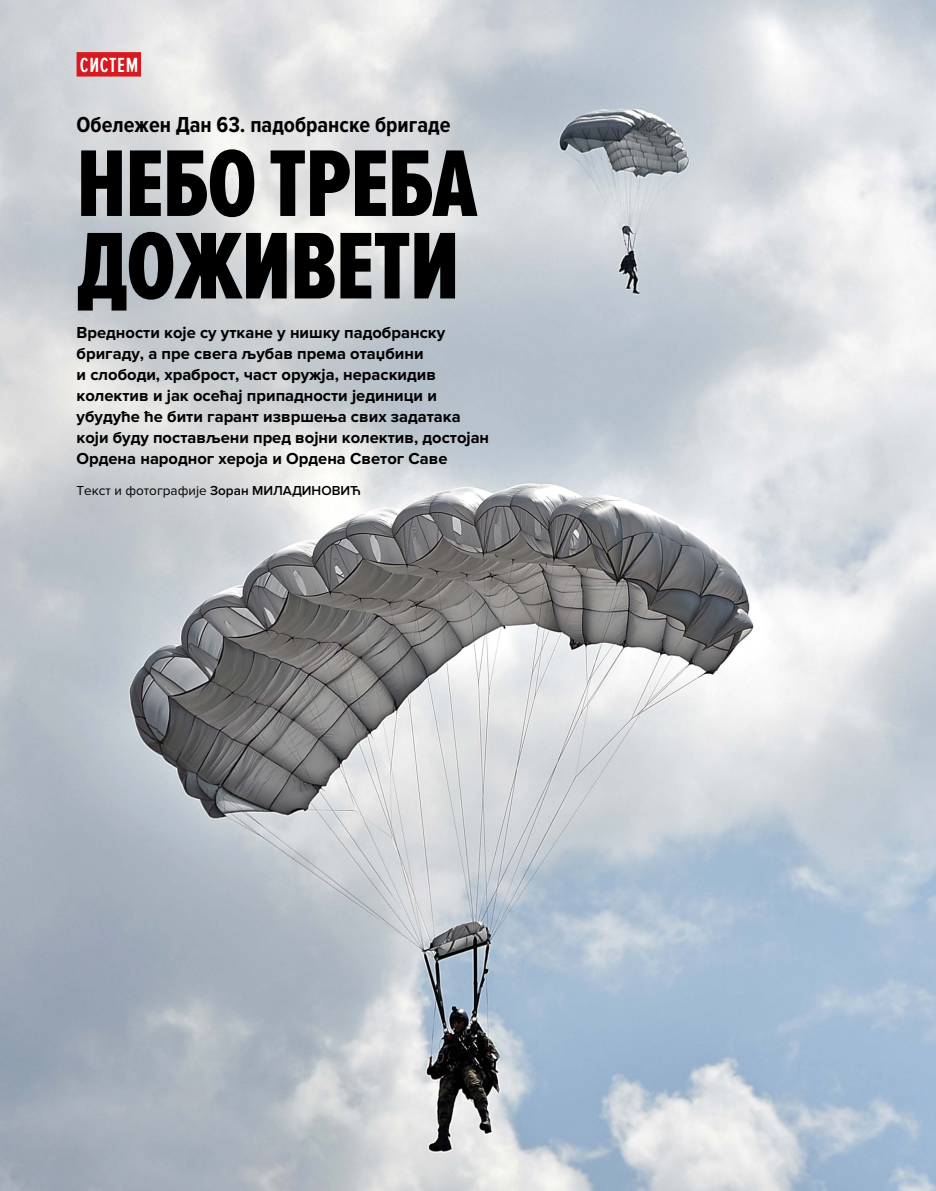
<style>
.page{position:relative;width:936px;height:1191px;background:#fff}
.page>*{position:absolute;margin:0;border:0;box-sizing:border-box;transform-origin:0 0}
.t1{font:98.25px/82.5px "Proxima Nova Ex Cn Extrabld";letter-spacing:-.01em;color:#000}
.t2{font:700 22.5px "Proxima Nova Cond";color:#000}
.t3{font:600 21.3px "Proxima Nova Ex Cn";letter-spacing:.03em;color:#fff}
.t4{font:700 16.5px/21px "Proxima Nova";color:#000}
.t5{font:13.5px "Proxima Nova";color:#000}
.s1{font-weight:600}
</style>
<div class="page">
<img style="left:0;top:0;width:935px;height:1191px">
<div style="left:77px;top:52px;width:64px;height:25px;background:#d71920"></div>
<p class="t3" style="left:80px;top:53px;width:60px">СИСТЕМ</p>
<h2 class="t2" style="left:77px;top:112px;width:375px">Обележен Дан 63. падобранске бригаде</h2>
<h1 class="t1" style="left:77px;top:145px;width:402px">НЕБО ТРЕБА<br>ДОЖИВЕТИ</h1>
<p class="t4" style="left:77px;top:323px;width:414px">Вредности које су уткане у нишку падобранску бригаду, а пре свега љубав према отаџбини<br>и слободи, храброст, част оружја, нераскидив колектив и јак осећај припадности јединици и убудуће ће бити гарант извршења свих задатака који буду постављени пред војни колектив, достојан Ордена народног хероја и Ордена Светог Саве</p>
<p class="t5" style="left:77px;top:483px;width:286px">Текст и фотографије <span class="s1">Зоран МИЛАДИНОВИЋ</span></p>
</div>
